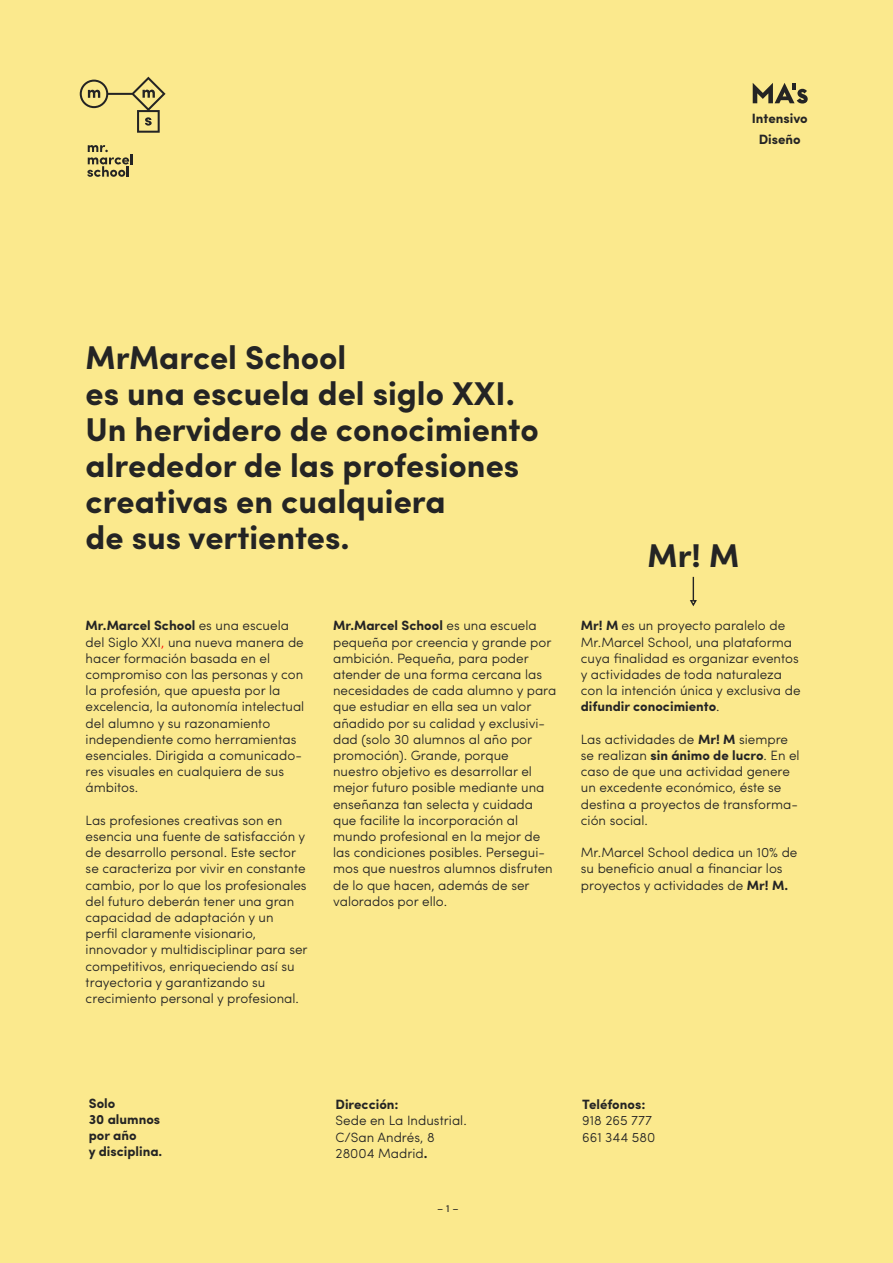
<style>
.page{position:relative;width:893px;height:1263px;background:#fbe98d}
.page>*{position:absolute;margin:0;border:0;box-sizing:border-box;transform-origin:0 0}
.t1{font:700 33px/36px "Sofia Pro";color:#242424}
.t2{font:300 13.5px/16.2px "Sofia Pro";color:#242424}
.t3{font:700 13.5px/16.2px "Sofia Pro";color:#242424;text-align:center}
.t4{font:10.5px "Sofia Pro";color:#242424}
.s1{font-weight:700}
.s2{color:#f00}
</style>
<div class="page">
<svg style="left:87px;top:145px;width:46px;height:32px"></svg>
<svg style="left:80px;top:77px;width:86px;height:56px"></svg>
<svg style="left:753px;top:83px;width:55px;height:21px"></svg>
<svg style="left:689px;top:577px;width:8px;height:30px"></svg>
<p class="t3" style="left:752px;top:108px;width:58px;line-height:20.4px">Intensivo<br>Diseño</p>
<h1 class="t1" style="left:86px;top:338px;width:455px">MrMarcel School<br>es una escuela del siglo XXI.<br>Un hervidero de conocimiento alrededor de las profesiones creativas en cualquiera<br>de sus vertientes.</h1>
<p class="t2" style="left:86px;top:617px;width:220px"><span class="s1">Mr.Marcel School</span> es una escuela del Siglo XXI<span class="s2">,</span> una nueva manera de hacer formación basada en el compromiso con las personas y con la profesión, que apuesta por la excelencia, la autonomía intelectual del alumno y su razonamiento independiente como herramientas esenciales. Dirigida a comunicado&shy;res visuales en cualquiera de sus ámbitos.</p>
<p class="t2" style="left:86px;top:811px;width:224px">Las profesiones creativas son en esencia una fuente de satisfacción y de desarrollo personal. Este sector se caracteriza por vivir en constante cambio, por lo que los profesionales del futuro deberán tener una gran capacidad de adaptación y un perfil claramente visionario, innovador y multidisciplinar para ser competitivos, enriqueciendo así su trayectoria y garantizando su crecimiento personal y profesional.</p>
<p class="t2" style="left:333px;top:617px;width:225px"><span class="s1">Mr.Marcel School</span> es una escuela pequeña por creencia y grande por ambición. Pequeña, para poder atender de una forma cercana las necesidades de cada alumno y para que estudiar en ella sea un valor añadido por su calidad y exclusivi&shy;dad (solo 30 alumnos al año por promoción). Grande, porque nuestro objetivo es desarrollar el mejor futuro posible mediante una enseñanza tan selecta y cuidada que facilite la incorporación al mundo profesional en la mejor de las condiciones posibles. Persegui&shy;mos que nuestros alumnos disfruten de lo que hacen, además de ser valorados por ello.</p>
<h1 class="t1" style="left:647px;top:535px;width:93px">Mr! M</h1>
<p class="t2" style="left:581px;top:617px;width:221px"><span class="s1">Mr! M</span> es un proyecto paralelo de<br>Mr.Marcel School, una plataforma cuya finalidad es organizar eventos y actividades de toda naturaleza con la intención única y exclusiva de <span class="s1">difundir conocimiento</span>.</p>
<p class="t2" style="left:581px;top:730px;width:220px">Las actividades de <span class="s1">Mr! M</span> siempre se realizan <span class="s1">sin ánimo de lucro</span>. En el caso de que una actividad genere un excedente económico, éste se destina a proyectos de transforma&shy;ción social.</p>
<p class="t2" style="left:581px;top:843px;width:218px">Mr.Marcel School dedica un 10% de su beneficio anual a financiar los proyectos y actividades de <span class="s1">Mr! M.</span></p>
<p class="t3" style="left:89px;top:1094px;width:75px;text-align:left">Solo<br>30 alumnos por año<br>y disciplina.</p>
<p class="t3" style="left:582px;top:1095px;width:65px">Teléfonos:</p>
<p class="t3" style="left:336px;top:1095px;width:65px">Dirección:</p>
<p class="t2" style="left:336px;top:1111px;width:133px">Sede en La Industrial.<br>C/San Andrés, 8<br>28004 Madrid<span class="s1">.</span></p>
<p class="t2" style="left:582px;top:1112px;width:75px">918 265 777<br>661 344 580</p>
<p class="t4" style="left:437px;top:1200px;width:23px">– 1 –</p>
</div>
